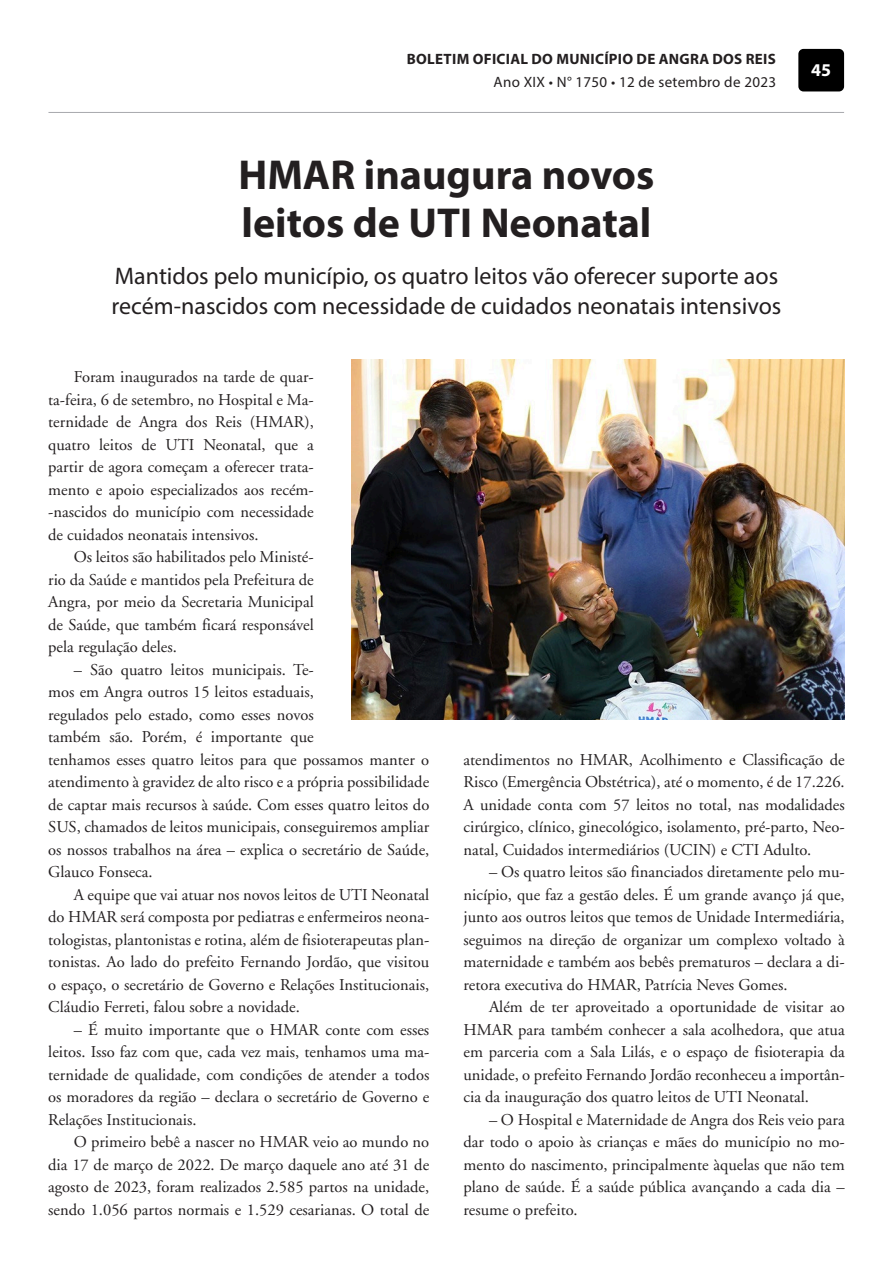
<style>
.page{position:relative;width:893px;height:1263px;background:#fff}
.page>*{position:absolute;margin:0;border:0;box-sizing:border-box;transform-origin:0 0}
.t1{font:700 42px/48px "Myriad Pro";color:#231f20}
.t2{font:24px/30px "Myriad Pro";color:#231f20}
.t3{font:700 18px "Myriad Pro";color:#fff}
.Massa_de_Texto_Matérias{font:16.5px/22.5px "Adobe Garamond";color:#231f20;text-align:justify}
.t4{font:700 15px "Myriad Pro";letter-spacing:.02em;color:#231f20}
.t5{font:15px "Myriad Pro";letter-spacing:.02em;color:#231f20}
</style>
<div class="page">
<div style="left:798px;top:49px;width:46px;height:42px;background:#000;border-radius:5px"></div>
<hr style="left:48px;top:112px;width:796px;height:1px;background:#a8a9ad">
<img style="left:351px;top:360px;width:494px;height:360px">
<p class="t4" style="left:407px;top:50px;width:370px">BOLETIM OFICIAL DO MUNICÍPIO DE ANGRA DOS REIS</p>
<p class="t5" style="left:494px;top:73px;width:284px">Ano XIX • N° 1750 • 12 de setembro de 2023</p>
<p class="t1" style="left:239px;top:149px;width:417px">HMAR inaugura novos leitos de UTI Neonatal</p>
<p class="t2" style="left:112px;top:260px;width:671px">Mantidos pelo município, os quatro leitos vão oferecer suporte aos recém-nascidos com necessidade de cuidados neonatais intensivos</p>
<p class="t3" style="left:811px;top:58px;width:21px">45</p>
<p class="Massa_de_Texto_Matérias" style="left:48px;top:366px;width:267px;text-indent:26px">Foram inaugurados na tarde de quar&shy;ta-feira, 6 de setembro, no Hospital e Ma&shy;ternidade de Angra dos Reis (HMAR), quatro leitos de UTI Neonatal, que a partir de agora começam a oferecer trata&shy;mento e apoio especializados aos recém--nascidos do município com necessidade de cuidados neonatais intensivos.</p>
<p class="Massa_de_Texto_Matérias" style="left:48px;top:546px;width:267px;text-indent:26px">Os leitos são habilitados pelo Ministé&shy;rio da Saúde e mantidos pela Prefeitura de Angra, por meio da Secretaria Municipal de Saúde, que também ficará responsável pela regulação deles.</p>
<p class="Massa_de_Texto_Matérias" style="left:48px;top:658px;width:383px;text-align:left;text-indent:26px">– São quatro leitos municipais. Te-<br>mos em Angra outros 15 leitos estaduais,<br>regulados pelo estado, como esses novos<br>também são. Porém, é importante que<br>tenhamos esses quatro leitos para que possamos manter o atendimento à gravidez de alto risco e a própria possibilidade de captar mais recursos à saúde. Com esses quatro leitos do SUS, chamados de leitos municipais, conseguiremos ampliar os nossos trabalhos na área – explica o secretário de Saúde, Glauco Fonseca.</p>
<p class="Massa_de_Texto_Matérias" style="left:48px;top:883px;width:383px;text-indent:26px">A equipe que vai atuar nos novos leitos de UTI Neonatal do HMAR será composta por pediatras e enfermeiros neona&shy;tologistas, plantonistas e rotina, além de fisioterapeutas plan&shy;tonistas. Ao lado do prefeito Fernando Jordão, que visitou o espaço, o secretário de Governo e Relações Institucionais, Cláudio Ferreti, falou sobre a novidade.</p>
<p class="Massa_de_Texto_Matérias" style="left:48px;top:1018px;width:383px;text-indent:26px">– É muito importante que o HMAR conte com esses leitos. Isso faz com que, cada vez mais, tenhamos uma ma&shy;ternidade de qualidade, com condições de atender a todos os moradores da região – declara o secretário de Governo e Relações Institucionais.</p>
<p class="Massa_de_Texto_Matérias" style="left:48px;top:1131px;width:383px;text-indent:26px">O primeiro bebê a nascer no HMAR veio ao mundo no dia 17 de março de 2022. De março daquele ano até 31 de agosto de 2023, foram realizados 2.585 partos na unidade, sendo 1.056 partos normais e 1.529 cesarianas. O total de</p>
<p class="Massa_de_Texto_Matérias" style="left:463px;top:748px;width:383px">atendimentos no HMAR, Acolhimento e Classificação de Risco (Emergência Obstétrica), até o momento, é de 17.226.<br>A unidade conta com 57 leitos no total, nas modalidades cirúrgico, clínico, ginecológico, isolamento, pré-parto, Neo&shy;natal, Cuidados intermediários (UCIN) e CTI Adulto.</p>
<p class="Massa_de_Texto_Matérias" style="left:463px;top:861px;width:383px;text-indent:26px">– Os quatro leitos são financiados diretamente pelo mu&shy;nicípio, que faz a gestão deles. É um grande avanço já que, junto aos outros leitos que temos de Unidade Intermediária, seguimos na direção de organizar um complexo voltado à maternidade e também aos bebês prematuros – declara a di&shy;retora executiva do HMAR, Patrícia Neves Gomes.</p>
<p class="Massa_de_Texto_Matérias" style="left:463px;top:996px;width:383px;text-indent:26px">Além de ter aproveitado a oportunidade de visitar ao HMAR para também conhecer a sala acolhedora, que atua em parceria com a Sala Lilás, e o espaço de fisioterapia da unidade, o prefeito Fernando Jordão reconheceu a importân&shy;cia da inauguração dos quatro leitos de UTI Neonatal.</p>
<p class="Massa_de_Texto_Matérias" style="left:463px;top:1108px;width:383px;text-indent:26px">– O Hospital e Maternidade de Angra dos Reis veio para dar todo o apoio às crianças e mães do município no mo&shy;mento do nascimento, principalmente àquelas que não tem plano de saúde. É a saúde pública avançando a cada dia – resume o prefeito.</p>
</div>
